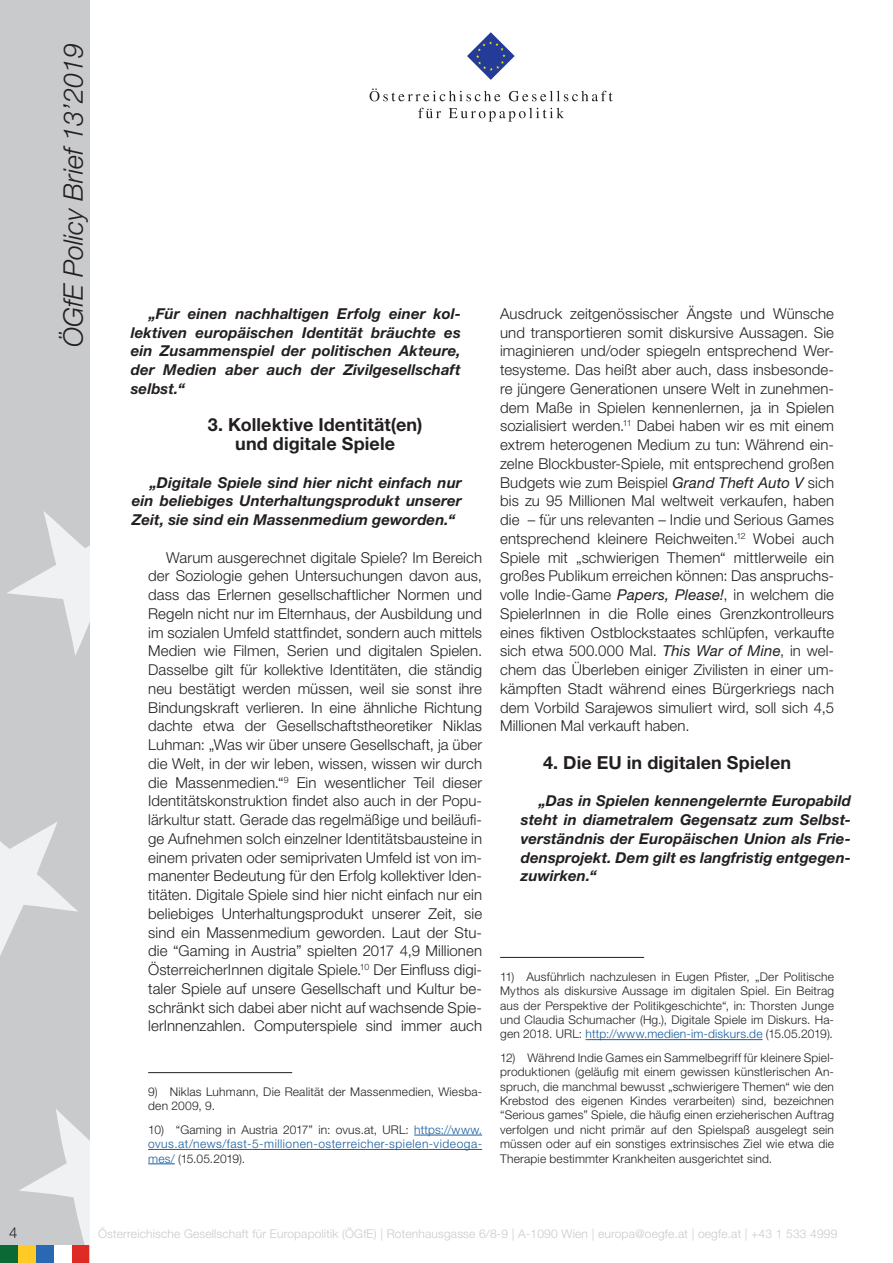
<style>
.page{position:relative;width:893px;height:1263px;background:#fff}
.page>*{position:absolute;margin:0;border:0;box-sizing:border-box;transform-origin:0 0}
.t1{font:italic 300 27px "Helvetica Neue LT Std";color:#231f20}
.Zwischenüberschrift{font:700 18px/18.8px "Helvetica Neue LT Std";letter-spacing:.005em;color:#231f20;text-align:center}
.Standard_Paragraph{font:300 15px/18.8px "Helvetica Neue LT Std";letter-spacing:.005em;color:#231f20;text-align:justify}
.Standard_Paragraph-2{font:italic 700 15px/18.8px "Helvetica Neue LT Std";letter-spacing:.005em;color:#231f20;text-align:justify}
.Footnotes{font:300 12px/14.4px "Helvetica Neue LT Std";letter-spacing:.015em;color:#231f20;text-align:justify}
.Footnotes-2{font:300 12px/14.4px "Helvetica Neue LT Std";letter-spacing:.045em;color:#175d9e;text-align:justify}
.t2{font:300 12px "Helvetica Neue LT Std";letter-spacing:.015em;color:#c9cacc}
.s1{color:#231f20}
.s2{font-weight:400;font-style:italic}
.s3{color:#175d9e}
</style>
<div class="page">
<div style="left:0;top:0;width:89px;height:1263px;background:#c9cacc"></div>
<svg style="left:19px;top:1109px;width:70px;height:136px"></svg>
<svg style="left:0;top:822px;width:78px;height:134px"></svg>
<svg style="left:7px;top:511px;width:82px;height:144px"></svg>
<div style="left:18px;top:1245px;width:18px;height:18px;background:#fecb26"></div>
<div style="left:36px;top:1245px;width:18px;height:18px;background:#2b68b3"></div>
<div style="left:71px;top:1245px;width:18px;height:18px;background:#de2b26"></div>
<div style="left:0;top:1245px;width:18px;height:18px;background:#0b6936"></div>
<div style="left:54px;top:1245px;width:17px;height:18px;background:#fff"></div>
<svg style="left:467px;top:32px;width:48px;height:48px"></svg>
<svg style="left:370px;top:88px;width:130px;height:13px"></svg>
<svg style="left:509px;top:91px;width:104px;height:10px"></svg>
<svg style="left:418px;top:108px;width:23px;height:10px"></svg>
<svg style="left:449px;top:108px;width:115px;height:14px"></svg>
<hr style="left:148px;top:1072px;width:144px;height:1px;background:#231f20">
<hr style="left:414px;top:1135px;width:68px;height:1px;background:#175d9e">
<hr style="left:148px;top:1149px;width:334px;height:1px;background:#175d9e">
<svg style="left:148px;top:1163px;width:27px;height:1px"></svg>
<hr style="left:500px;top:957px;width:144px;height:1px;background:#231f20">
<hr style="left:585px;top:1039px;width:178px;height:1px;background:#175d9e">
<h1 class="t1" style="left:57px;top:347px;width:305px;rotate:-90deg">ÖGfE Policy Brief 13’2019</h1>
<p class="Standard_Paragraph-2" style="left:131px;top:304px;width:332px;text-indent:18px">„Für einen nachhaltigen Erfolg einer kol&shy;lektiven europäischen Identität bräuchte es ein Zusammenspiel der politischen Akteure, der Medien aber auch der Zivilgesellschaft selbst.“</p>
<p class="Zwischenüberschrift" style="left:208px;top:415px;width:216px">3. Kollektive Identität(en) und digitale Spiele</p>
<p class="Standard_Paragraph-2" style="left:132px;top:472px;width:331px;text-indent:18px">„Digitale Spiele sind hier nicht einfach nur ein beliebiges Unterhaltungsprodukt unserer Zeit, sie sind ein Massenmedium geworden.“</p>
<p class="Standard_Paragraph" style="left:148px;top:547px;width:335px;text-indent:18px">Warum ausgerechnet digitale Spiele? Im Bereich der Soziologie gehen Untersuchungen davon aus, dass das Erlernen gesellschaftlicher Normen und Regeln nicht nur im Elternhaus, der Ausbildung und im sozialen Umfeld stattfindet, sondern auch mittels Medien wie Filmen, Serien und digitalen Spielen.<br>Dasselbe gilt für kollektive Identitäten, die ständig neu bestätigt werden müssen, weil sie sonst ihre Bindungskraft verlieren. In eine ähnliche Richtung dachte etwa der Gesellschaftstheoretiker Niklas Luhman: „Was wir über unsere Gesellschaft, ja über die Welt, in der wir leben, wissen, wissen wir durch die Massenmedien.“<sup>9</sup> Ein wesentlicher Teil dieser Identitätskonstruktion findet also auch in der Popu&shy;lärkultur statt. Gerade das regelmäßige und beiläufi&shy;ge Aufnehmen solch einzelner Identitätsbausteine in einem privaten oder semiprivaten Umfeld ist von im&shy;manenter Bedeutung für den Erfolg kollektiver Iden&shy;titäten. Digitale Spiele sind hier nicht einfach nur ein beliebiges Unterhaltungsprodukt unserer Zeit, sie sind ein Massenmedium geworden. Laut der Stu&shy;die “Gaming in Austria” spielten 2017 4,9 Millionen ÖsterreicherInnen digitale Spiele.<sup>10</sup> Der Einfluss digi&shy;taler Spiele auf unsere Gesellschaft und Kultur be&shy;schränkt sich dabei aber nicht auf wachsende Spie&shy;lerInnenzahlen. Computerspiele sind immer auch</p>
<p class="Footnotes" style="left:148px;top:1084px;width:335px">9) Niklas Luhmann, Die Realität der Massenmedien, Wiesba&shy;den 2009, 9.</p>
<p class="Footnotes-2" style="left:148px;top:1122px;width:335px"><span class="s1">10) “Gaming in Austria 2017” in: ovus.at, URL:</span> https://www. ovus.at/news/fast-5-millionen-osterreicher-spielen-videoga&shy;mes/ <span class="s1">(15.05.2019).</span></p>
<p class="Standard_Paragraph" style="left:500px;top:304px;width:335px">Ausdruck zeitgenössischer Ängste und Wünsche und transportieren somit diskursive Aussagen. Sie imaginieren und/oder spiegeln entsprechend Wer&shy;tesysteme. Das heißt aber auch, dass insbesonde&shy;re jüngere Generationen unsere Welt in zunehmen&shy;dem Maße in Spielen kennenlernen, ja in Spielen sozialisiert werden.<sup>11</sup> Dabei haben wir es mit einem extrem heterogenen Medium zu tun: Während ein&shy;zelne Blockbuster-Spiele, mit entsprechend großen Budgets wie zum Beispiel <span class="s2">Grand Theft Auto V</span> sich bis zu 95 Millionen Mal weltweit verkaufen, haben die – für uns relevanten – Indie und Serious Games entsprechend kleinere Reichweiten.<sup>12</sup> Wobei auch Spiele mit „schwierigen Themen“ mittlerweile ein großes Publikum erreichen können: Das anspruchs&shy;volle Indie-Game <span class="s2">Papers, Please!</span>, in welchem die SpielerInnen in die Rolle eines Grenzkontrolleurs eines fiktiven Ostblockstaates schlüpfen, verkaufte sich etwa 500.000 Mal. <span class="s2">This War of Mine</span>, in wel&shy;chem das Überleben einiger Zivilisten in einer um&shy;kämpften Stadt während eines Bürgerkriegs nach dem Vorbild Sarajewos simuliert wird, soll sich 4,5<br>Millionen Mal verkauft haben.</p>
<p class="Zwischenüberschrift" style="left:543px;top:753px;width:250px">4. Die EU in digitalen Spielen</p>
<p class="Standard_Paragraph-2" style="left:521px;top:791px;width:332px;text-indent:18px">„Das in Spielen kennengelernte Europabild steht in diametralem Gegensatz zum Selbst&shy;verständnis der Europäischen Union als Frie&shy;densprojekt. Dem gilt es langfristig entgegen&shy;zuwirken.“</p>
<p class="Footnotes" style="left:500px;top:969px;width:335px">11) Ausführlich nachzulesen in Eugen Pfister, „Der Politische Mythos als diskursive Aussage im digitalen Spiel. Ein Beitrag aus der Perspektive der Politikgeschichte“, in: Thorsten Junge und Claudia Schumacher (Hg.), Digitale Spiele im Diskurs. Ha&shy;gen 2018. URL: <span class="s3">http://www.medien-im-diskurs.de</span> (15.05.2019).</p>
<p class="Footnotes" style="left:500px;top:1050px;width:335px">12) Während Indie Games ein Sammelbegriff für kleinere Spiel&shy;produktionen (geläufig mit einem gewissen künstlerischen An&shy;spruch, die manchmal bewusst „schwierigere Themen“ wie den Krebstod des eigenen Kindes verarbeiten) sind, bezeichnen “Serious games” Spiele, die häufig einen erzieherischen Auftrag verfolgen und nicht primär auf den Spielspaß ausgelegt sein müssen oder auf ein sonstiges extrinsisches Ziel wie etwa die Therapie bestimmter Krankheiten ausgerichtet sind.</p>
<p class="Standard_Paragraph" style="left:9px;top:1222px;width:10px">4</p>
<p class="t2" style="left:98px;top:1226px;width:741px">Österreichische Gesellschaft für Europapolitik (ÖGfE) | Rotenhausgasse 6/8-9 | A-1090 Wien | europa@oegfe.at | oegfe.at | +43 1 533 4999</p>
</div>
